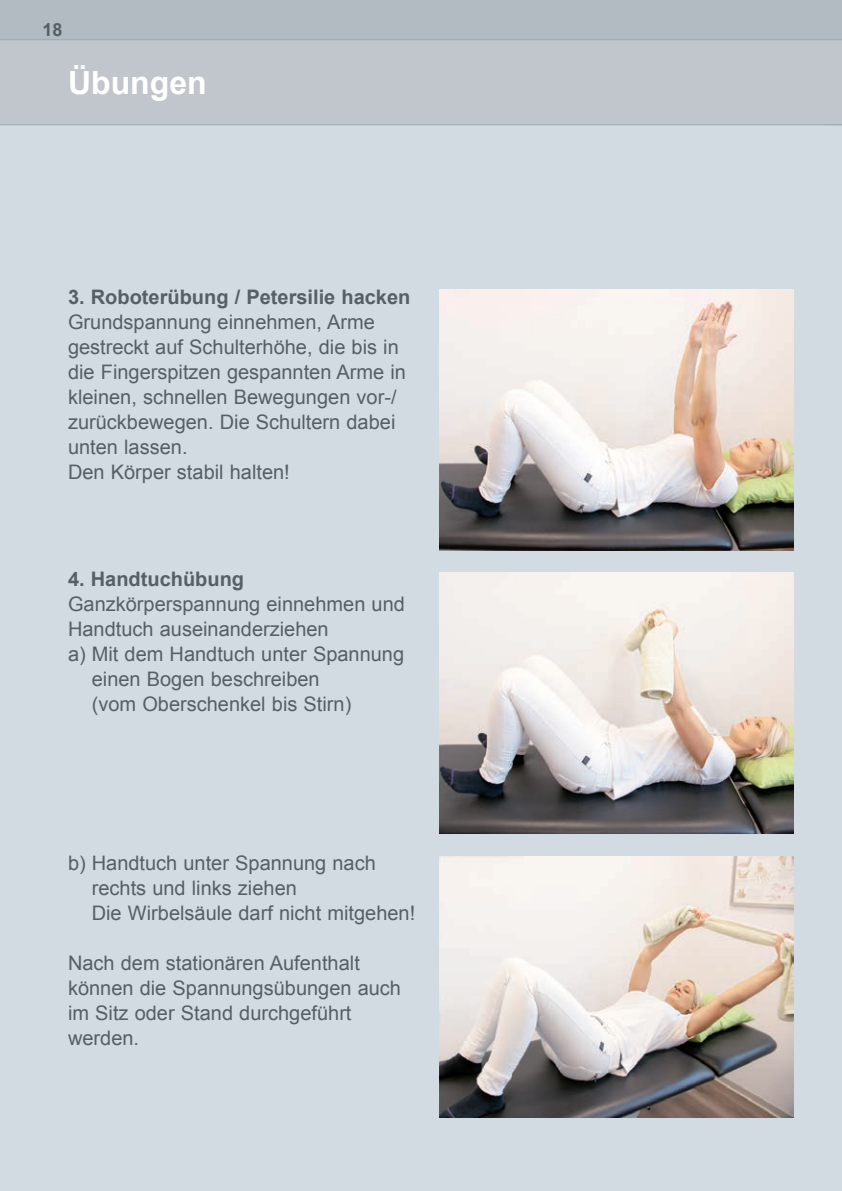
<style>
.page{position:relative;width:842px;height:1191px;background:#d2dbe2}
.page>*{position:absolute;margin:0;border:0;box-sizing:border-box;transform-origin:0 0}
.t1{font:700 32px "Arial";color:#fff}
.t2{font:20px/25px "Arial";color:#555f64}
.t3{font:700 20px "Arial";color:#555f64}
.t4{font:700 18px "Arial";color:#555f64}
</style>
<div class="page">
<div style="left:0;top:40px;width:842px;height:85px;background:#c0c6cb"></div>
<div style="left:0;top:0;width:842px;height:40px;background:#b2bbc2"></div>
<hr style="left:0;top:39px;width:842px;height:1px;background:#9da9b0">
<hr style="left:0;top:124px;width:842px;height:1px;background:#9da9b0">
<img style="left:439px;top:289px;width:355px;height:261px">
<img style="left:439px;top:856px;width:355px;height:261px">
<img style="left:439px;top:572px;width:355px;height:261px">
<p class="t4" style="left:43px;top:19px;width:22px">18</p>
<h1 class="t1" style="left:68px;top:65px;width:140px">Übungen</h1>
<p class="t3" style="left:68px;top:286px;width:344px">3. Roboterübung / Petersilie hacken</p>
<p class="t2" style="left:68px;top:309px;width:339px">Grundspannung einnehmen, Arme gestreckt auf Schulterhöhe, die bis in die Fingerspitzen gespannten Arme in kleinen, schnellen Bewegungen vor-/ zurückbewegen. Die Schultern dabei unten lassen.<br>Den Körper stabil halten!</p>
<p class="t3" style="left:68px;top:568px;width:178px">4. Handtuchübung</p>
<p class="t2" style="left:68px;top:591px;width:338px">Ganzkörperspannung einnehmen und</p>
<p class="t2" style="left:68px;top:616px;width:262px">Handtuch auseinanderziehen</p>
<p class="t2" style="left:68px;top:641px;width:338px">a) Mit dem Handtuch unter Spannung</p>
<p class="t2" style="left:92px;top:666px;width:229px">einen Bogen beschreiben</p>
<p class="t2" style="left:92px;top:691px;width:261px">(vom Oberschenkel bis Stirn)</p>
<p class="t2" style="left:92px;top:850px;width:325px;text-indent:-24px">b) Handtuch unter Spannung nach rechts und links ziehen<br>Die Wirbelsäule darf nicht mitgehen!</p>
<p class="t2" style="left:68px;top:950px;width:335px">Nach dem stationären Aufenthalt können die Spannungsübungen auch im Sitz oder Stand durchgeführt werden.</p>
</div>
